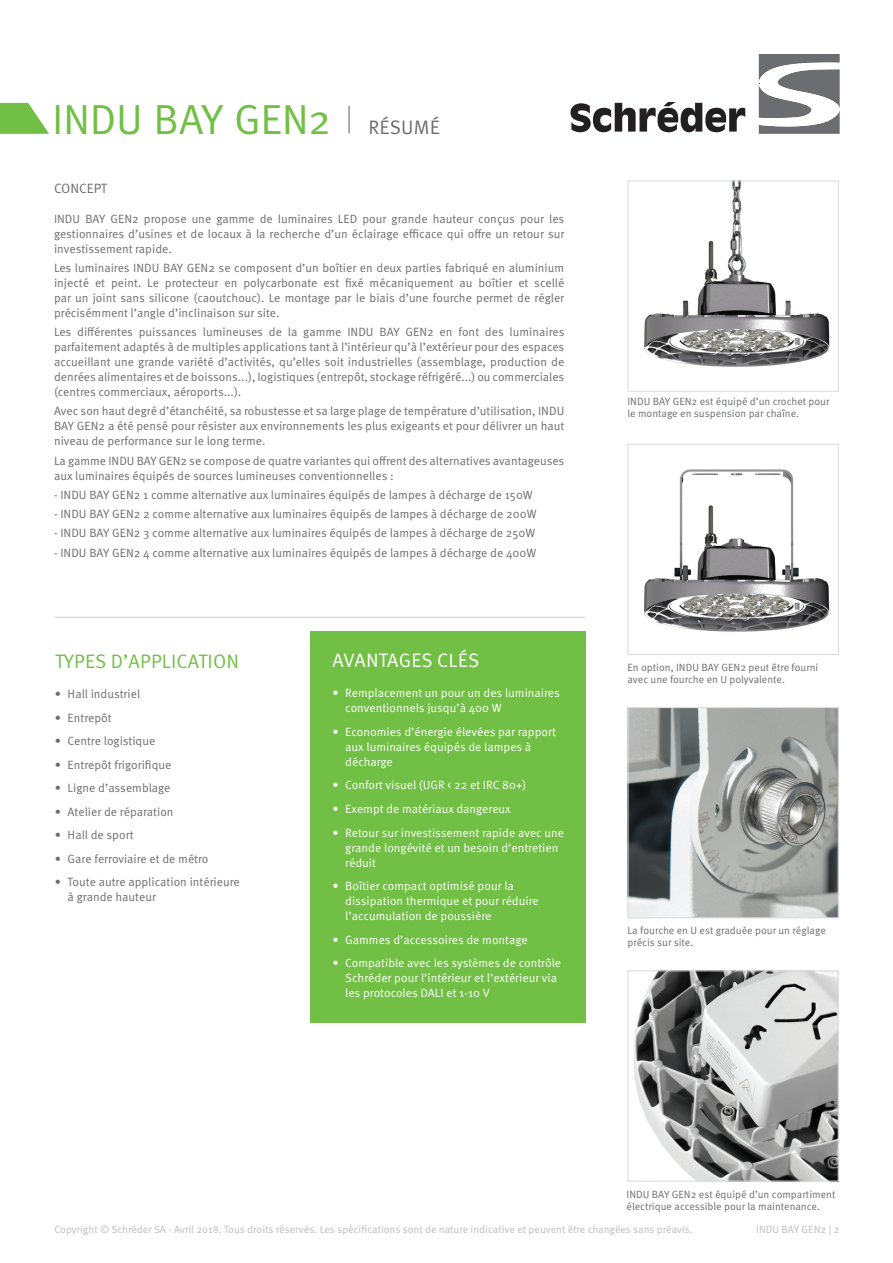
<style>
.page{position:relative;width:893px;height:1263px;background:#fff}
.page>*{position:absolute;margin:0;border:0;box-sizing:border-box;transform-origin:0 0}
.t1{font:42px "Meta Pro";letter-spacing:-.01em;color:#71bf44}
.t2{font:19.5px "Meta Pro";letter-spacing:.01em;color:#71bf44}
.t3{font:19.5px "Meta Pro";letter-spacing:.01em;color:#fff}
.t4{font:13.5px "Meta Pro";letter-spacing:-.005em;color:#6c6d70}
.t5{font:12px/15px "Meta Pro";color:#6c6d70;text-align:justify}
.t6{font:12px/15px "Meta Pro";color:#fff}
.t7{font:10.5px/12px "Meta Pro";color:#6c6d70}
.t8{font:10.5px "Meta Pro";color:#bcbdc0}
.s1{font-size:19.5px;color:#6c6d70}
</style>
<div class="page">
<div style="left:310px;top:631px;width:275px;height:392px;background:#71bf44"></div>
<img style="left:629px;top:709px;width:208px;height:207px">
<div style="left:627px;top:707px;width:212px;height:211px;border:1px solid #dddee0"></div>
<img style="left:634px;top:972px;width:203px;height:208px">
<div style="left:627px;top:970px;width:212px;height:212px;border:1px solid #dddee0"></div>
<img style="left:644px;top:469px;width:186px;height:163px">
<div style="left:627px;top:444px;width:212px;height:211px;border:1px solid #dddee0"></div>
<svg style="left:759px;top:54px;width:81px;height:80px"></svg>
<svg style="left:570px;top:102px;width:175px;height:30px"></svg>
<svg style="left:0;top:103px;width:49px;height:31px"></svg>
<hr style="left:55px;top:617px;width:530px;height:1px;background:#d1d2d4">
<img style="left:644px;top:182px;width:186px;height:185px">
<div style="left:627px;top:180px;width:212px;height:212px;border:1px solid #dddee0"></div>
<h1 class="t1" style="left:52px;top:94px;width:389px">INDU BAY GEN2 <sup>|</sup> <span class="s1">RÉSUMÉ</span></h1>
<p class="t4" style="left:54px;top:180px;width:55px">CONCEPT</p>
<p class="t5" style="left:54px;top:211px;width:512px">INDU BAY GEN2 propose une gamme de luminaires LED pour grande hauteur conçus pour les gestionnaires d’usines et de locaux à la recherche d’un éclairage efficace qui offre un retour sur investissement rapide.</p>
<p class="t5" style="left:54px;top:260px;width:512px">Les luminaires INDU BAY GEN2 se composent d’un boîtier en deux parties fabriqué en aluminium injecté et peint. Le protecteur en polycarbonate est fixé mécaniquement au boîtier et scellé par un joint sans silicone (caoutchouc). Le montage par le biais d’une fourche permet de régler précisémment l’angle d’inclinaison sur site.</p>
<p class="t5" style="left:54px;top:325px;width:512px">Les différentes puissances lumineuses de la gamme INDU BAY GEN2 en font des luminaires parfaitement adaptés à de multiples applications tant à l’intérieur qu’à l’extérieur pour des espaces accueillant une grande variété d’activités, qu’elles soit industrielles (assemblage, production de denrées alimentaires et de boissons...), logistiques (entrepôt, stockage réfrigéré...) ou commerciales (centres commerciaux, aéroports...).</p>
<p class="t5" style="left:54px;top:404px;width:512px">Avec son haut degré d’étanchéité, sa robustesse et sa large plage de température d’utilisation, INDU BAY GEN2 a été pensé pour résister aux environnements les plus exigeants et pour délivrer un haut niveau de performance sur le long terme.</p>
<p class="t5" style="left:54px;top:453px;width:512px">La gamme INDU BAY GEN2 se compose de quatre variantes qui offrent des alternatives avantageuses aux luminaires équipés de sources lumineuses conventionnelles :</p>
<p class="t5" style="left:54px;top:487px;width:480px">- INDU BAY GEN2 1 comme alternative aux luminaires équipés de lampes à décharge de 150W</p>
<p class="t5" style="left:54px;top:507px;width:484px">- INDU BAY GEN2 2 comme alternative aux luminaires équipés de lampes à décharge de 200W</p>
<p class="t5" style="left:54px;top:526px;width:483px">- INDU BAY GEN2 3 comme alternative aux luminaires équipés de lampes à décharge de 250W</p>
<p class="t5" style="left:54px;top:545px;width:484px">- INDU BAY GEN2 4 comme alternative aux luminaires équipés de lampes à décharge de 400W</p>
<h2 class="t2" style="left:55px;top:649px;width:186px">TYPES D’APPLICATION</h2>
<p class="t5" style="left:55px;top:686px;width:87px">• Hall industriel</p>
<p class="t5" style="left:55px;top:710px;width:58px">• Entrepôt</p>
<p class="t5" style="left:55px;top:733px;width:102px">• Centre logistique</p>
<p class="t5" style="left:55px;top:757px;width:118px">• Entrepôt frigorifique</p>
<p class="t5" style="left:55px;top:780px;width:117px">• Ligne d’assemblage</p>
<p class="t5" style="left:55px;top:804px;width:120px">• Atelier de réparation</p>
<p class="t5" style="left:55px;top:827px;width:80px">• Hall de sport</p>
<p class="t5" style="left:55px;top:851px;width:155px">• Gare ferroviaire et de métro</p>
<p class="t5" style="left:68px;top:874px;width:174px;text-indent:-13px">• Toute autre application intérieure à grande hauteur</p>
<h2 class="t3" style="left:333px;top:649px;width:148px">AVANTAGES CLÉS</h2>
<p class="t6" style="left:345px;top:686px;width:216px;text-indent:-13px">• Remplacement un pour un des luminaires conventionnels jusqu’à 400 W</p>
<p class="t6" style="left:345px;top:724px;width:212px;text-indent:-13px">• Economies d’énergie élevées par rapport aux luminaires équipés de lampes à décharge</p>
<p class="t6" style="left:333px;top:778px;width:195px">• Confort visuel (UGR &lt; 22 et IRC 80+)</p>
<p class="t6" style="left:333px;top:801px;width:180px">• Exempt de matériaux dangereux</p>
<p class="t6" style="left:345px;top:825px;width:220px;text-indent:-13px">• Retour sur investissement rapide avec une grande longévité et un besoin d’entretien réduit</p>
<p class="t6" style="left:345px;top:878px;width:195px;text-indent:-13px">• Boîtier compact optimisé pour la dissipation thermique et pour réduire l’accumulation de poussière</p>
<p class="t6" style="left:333px;top:932px;width:197px">• Gammes d’accessoires de montage</p>
<p class="t6" style="left:345px;top:955px;width:217px;text-indent:-13px">• Compatible avec les systèmes de contrôle<br>Schréder pour l’intérieur et l’extérieur via les protocoles DALI et 1-10 V</p>
<p class="t7" style="left:627px;top:395px;width:204px">INDU BAY GEN2 est équipé d’un crochet pour le montage en suspension par chaîne.</p>
<p class="t7" style="left:627px;top:661px;width:192px">En option, INDU BAY GEN2 peut être fourni avec une fourche en U polyvalente.</p>
<p class="t7" style="left:627px;top:924px;width:200px">La fourche en U est graduée pour un réglage précis sur site.</p>
<p class="t7" style="left:626px;top:1189px;width:210px">INDU BAY GEN2 est équipé d’un compartiment électrique accessible pour la maintenance.</p>
<p class="t8" style="left:55px;top:1223px;width:640px">Copyright © Schréder SA - Avril 2018. Tous droits réservés. Les spécifications sont de nature indicative et peuvent être changées sans préavis.</p>
<p class="t8" style="left:756px;top:1223px;width:85px">INDU BAY GEN2 | 2</p>
</div>
